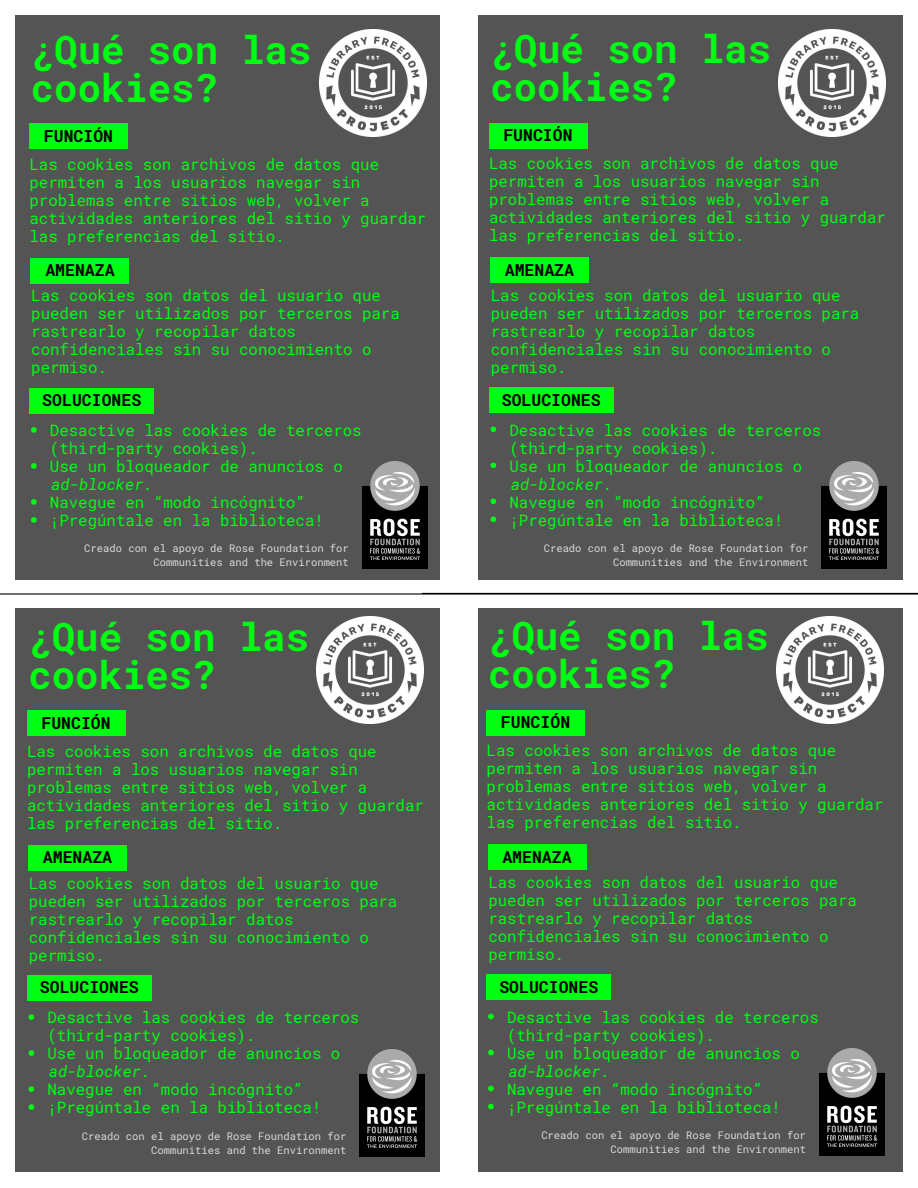
<style>
.page{position:relative;width:918px;height:1188px;background:#fff}
.page>*{position:absolute;margin:0;border:0;box-sizing:border-box;transform-origin:0 0}
.t1{font:700 39px/38.2px "Roboto Mono";color:#00ff12}
.t2{font:700 16.5px "Roboto Mono";color:#000}
.t3{font:15.75px/18px "Roboto Mono";color:#00ff12}
.t4{font:italic 15.75px "Roboto Mono";color:#00ff12}
.t5{font:10.5px/14px "Roboto Mono";color:#d9d9d9;text-align:right}
</style>
<div class="page">
<hr style="left:0;top:593px;width:918px;height:2px;background:#000">
<div style="left:15px;top:16px;width:425px;height:564px;background:#545454"></div>
<div style="left:478px;top:16px;width:424px;height:564px;background:#545454"></div>
<div style="left:15px;top:608px;width:425px;height:564px;background:#545454"></div>
<div style="left:478px;top:608px;width:424px;height:564px;background:#545454"></div>
<div style="left:29px;top:123px;width:99px;height:26px;background:#00ff12"></div>
<div style="left:31px;top:258px;width:98px;height:25px;background:#00ff12"></div>
<div style="left:29px;top:388px;width:125px;height:25px;background:#00ff12"></div>
<img style="left:362px;top:462px;width:65px;height:107px">
<img style="left:319px;top:30px;width:107px;height:107px">
<svg style="left:31px;top:427px;width:6px;height:6px"></svg>
<svg style="left:31px;top:463px;width:6px;height:6px"></svg>
<svg style="left:31px;top:499px;width:6px;height:6px"></svg>
<svg style="left:31px;top:517px;width:6px;height:6px"></svg>
<div style="left:489px;top:123px;width:98px;height:25px;background:#00ff12"></div>
<div style="left:490px;top:257px;width:99px;height:26px;background:#00ff12"></div>
<div style="left:489px;top:387px;width:125px;height:26px;background:#00ff12"></div>
<img style="left:822px;top:461px;width:65px;height:107px">
<img style="left:779px;top:29px;width:107px;height:107px">
<svg style="left:491px;top:427px;width:5px;height:5px"></svg>
<svg style="left:491px;top:463px;width:5px;height:5px"></svg>
<svg style="left:491px;top:499px;width:5px;height:5px"></svg>
<svg style="left:491px;top:517px;width:5px;height:5px"></svg>
<div style="left:27px;top:711px;width:98px;height:25px;background:#00ff12"></div>
<div style="left:29px;top:845px;width:98px;height:25px;background:#00ff12"></div>
<div style="left:27px;top:975px;width:125px;height:26px;background:#00ff12"></div>
<img style="left:360px;top:1049px;width:65px;height:107px">
<img style="left:317px;top:617px;width:107px;height:107px">
<svg style="left:29px;top:1014px;width:5px;height:6px"></svg>
<svg style="left:29px;top:1050px;width:5px;height:6px"></svg>
<svg style="left:29px;top:1086px;width:5px;height:6px"></svg>
<svg style="left:29px;top:1104px;width:5px;height:6px"></svg>
<div style="left:487px;top:710px;width:98px;height:25px;background:#00ff12"></div>
<div style="left:488px;top:844px;width:98px;height:26px;background:#00ff12"></div>
<div style="left:486px;top:975px;width:125px;height:25px;background:#00ff12"></div>
<img style="left:819px;top:1049px;width:65px;height:106px">
<img style="left:776px;top:616px;width:107px;height:107px">
<svg style="left:488px;top:1014px;width:6px;height:5px"></svg>
<svg style="left:488px;top:1050px;width:6px;height:5px"></svg>
<svg style="left:488px;top:1086px;width:6px;height:5px"></svg>
<svg style="left:488px;top:1104px;width:6px;height:5px"></svg>
<h3 class="t1" style="left:31px;top:29px;width:282px">¿Qué son las cookies?</h3>
<h1 class="t2" style="left:44px;top:124px;width:71px">FUNCIÓN</h1>
<h2 class="t3" style="left:29px;top:155px;width:398px">Las cookies son archivos de datos que permiten a los usuarios navegar sin problemas entre sitios web, volver a actividades anteriores del sitio y guardar las preferencias del sitio.</h2>
<p class="t2" style="left:45px;top:259px;width:71px">AMENAZA</p>
<h3 class="t3" style="left:31px;top:286px;width:370px">Las cookies son datos del usuario que pueden ser utilizados por terceros para rastrearlo y recopilar datos confidenciales sin su conocimiento o permiso.</h3>
<h2 class="t2" style="left:42px;top:389px;width:100px">SOLUCIONES</h2>
<h2 class="t3" style="left:50px;top:421px;width:313px">Desactive las cookies de terceros (third-party cookies).</h2>
<p class="t3" style="left:50px;top:457px;width:294px">Use un bloqueador de anuncios o</p>
<p class="t4" style="left:51px;top:474px;width:103px">ad-blocker.</p>
<h3 class="t3" style="left:50px;top:493px;width:257px">Navegue en “modo incógnito”</h3>
<p class="t3" style="left:50px;top:511px;width:276px">¡Pregúntale en la biblioteca!</p>
<p class="t5" style="left:84px;top:541px;width:266px">Creado con el apoyo de Rose Foundation for<br>Communities and the Environment</p>
<p class="t1" style="left:29px;top:616px;width:282px">¿Qué son las cookies?</p>
<p class="t2" style="left:41px;top:712px;width:71px">FUNCIÓN</p>
<p class="t3" style="left:27px;top:742px;width:398px">Las cookies son archivos de datos que permiten a los usuarios navegar sin problemas entre sitios web, volver a actividades anteriores del sitio y guardar las preferencias del sitio.</p>
<p class="t2" style="left:43px;top:846px;width:71px">AMENAZA</p>
<p class="t3" style="left:29px;top:873px;width:370px">Las cookies son datos del usuario que pueden ser utilizados por terceros para rastrearlo y recopilar datos confidenciales sin su conocimiento o permiso.</p>
<p class="t2" style="left:40px;top:976px;width:100px">SOLUCIONES</p>
<h1 class="t3" style="left:47px;top:1008px;width:313px">Desactive las cookies de terceros (third-party cookies).</h1>
<p class="t3" style="left:47px;top:1044px;width:294px">Use un bloqueador de anuncios o</p>
<h2 class="t4" style="left:49px;top:1061px;width:103px">ad-blocker.</h2>
<h3 class="t3" style="left:47px;top:1080px;width:257px">Navegue en “modo incógnito”</h3>
<h2 class="t3" style="left:47px;top:1098px;width:276px">¡Pregúntale en la biblioteca!</h2>
<h3 class="t5" style="left:82px;top:1129px;width:266px">Creado con el apoyo de Rose Foundation for<br>Communities and the Environment</h3>
<p class="t1" style="left:490px;top:29px;width:282px">¿Qué son las cookies?</p>
<p class="t2" style="left:503px;top:124px;width:71px">FUNCIÓN</p>
<h2 class="t3" style="left:489px;top:154px;width:398px">Las cookies son archivos de datos que permiten a los usuarios navegar sin problemas entre sitios web, volver a actividades anteriores del sitio y guardar las preferencias del sitio.</h2>
<p class="t2" style="left:505px;top:258px;width:71px">AMENAZA</p>
<h3 class="t3" style="left:491px;top:286px;width:370px">Las cookies son datos del usuario que pueden ser utilizados por terceros para rastrearlo y recopilar datos confidenciales sin su conocimiento o permiso.</h3>
<h1 class="t2" style="left:502px;top:388px;width:100px">SOLUCIONES</h1>
<h2 class="t3" style="left:509px;top:420px;width:313px">Desactive las cookies de terceros (third-party cookies).</h2>
<h3 class="t3" style="left:509px;top:456px;width:294px">Use un bloqueador de anuncios o</h3>
<h2 class="t4" style="left:511px;top:473px;width:103px">ad-blocker.</h2>
<p class="t3" style="left:509px;top:492px;width:257px">Navegue en “modo incógnito”</p>
<p class="t3" style="left:509px;top:510px;width:276px">¡Pregúntale en la biblioteca!</p>
<h3 class="t5" style="left:544px;top:541px;width:266px">Creado con el apoyo de Rose Foundation for<br>Communities and the Environment</h3>
<h3 class="t1" style="left:488px;top:616px;width:282px">¿Qué son las cookies?</h3>
<h2 class="t2" style="left:501px;top:711px;width:71px">FUNCIÓN</h2>
<p class="t3" style="left:487px;top:741px;width:398px">Las cookies son archivos de datos que permiten a los usuarios navegar sin problemas entre sitios web, volver a actividades anteriores del sitio y guardar las preferencias del sitio.</p>
<p class="t2" style="left:502px;top:845px;width:71px">AMENAZA</p>
<p class="t3" style="left:488px;top:873px;width:370px">Las cookies son datos del usuario que pueden ser utilizados por terceros para rastrearlo y recopilar datos confidenciales sin su conocimiento o permiso.</p>
<p class="t2" style="left:499px;top:976px;width:100px">SOLUCIONES</p>
<p class="t3" style="left:507px;top:1008px;width:313px">Desactive las cookies de terceros (third-party cookies).</p>
<p class="t3" style="left:507px;top:1044px;width:294px">Use un bloqueador de anuncios o</p>
<h1 class="t4" style="left:508px;top:1060px;width:103px">ad-blocker.</h1>
<p class="t3" style="left:507px;top:1080px;width:257px">Navegue en “modo incógnito”</p>
<h2 class="t3" style="left:507px;top:1098px;width:276px">¡Pregúntale en la biblioteca!</h2>
<h3 class="t5" style="left:541px;top:1128px;width:266px">Creado con el apoyo de Rose Foundation for<br>Communities and the Environment</h3>
</div>
